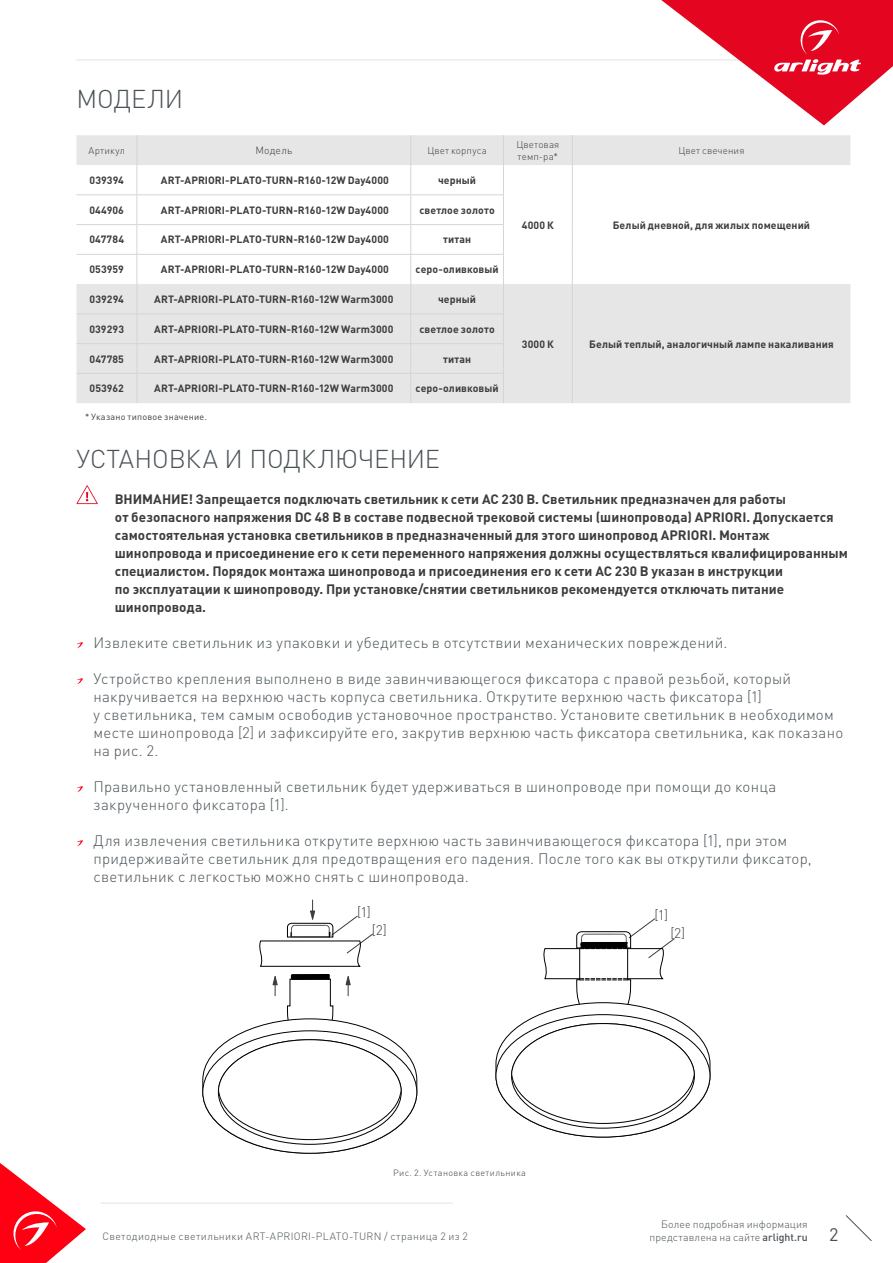
<style>
.page{position:relative;width:893px;height:1263px;background:#fff}
.page>*{position:absolute;margin:0;border:0;box-sizing:border-box;transform-origin:0 0}
.t1{font:300 25.5px "DIN Pro";letter-spacing:-.005em;color:#485156}
.t2{font:18px "DIN Pro";color:#485156}
.t3{font:300 15px/18px "DIN Pro";letter-spacing:.02em;color:#485156}
.t4{font:300 13.8px "DIN Pro";color:#3c3c3b}
.t5{font:700 13.5px/18px "DIN Pro";letter-spacing:.005em;color:#3c3c3b}
.t6{font:700 10.5px "DIN Pro";letter-spacing:.005em;color:#3c3c3b}
.t7{font:300 10.5px/12.6px "DIN Pro";letter-spacing:.025em;color:#485156;text-align:right}
.t8{font:300 10.5px "DIN Pro";letter-spacing:.01em;color:#3c3c3b}
.t9{font:300 9.75px/12px "DIN Pro";letter-spacing:.015em;color:#3c3c3b}
.t10{font:300 9px "DIN Pro";letter-spacing:.04em;color:#3c3c3b}
.t11{font:9px "DIN Pro";letter-spacing:.025em;color:#3c3c3b}
.s1{font-weight:500}
</style>
<div class="page">
<hr style="left:77px;top:60px;width:668px;height:1px;background:#e3e3e3">
<svg style="left:845px;top:1215px;width:27px;height:26px"></svg>
<hr style="left:101px;top:1203px;width:352px;height:1px;background:#e3e3e3">
<svg style="left:77px;top:642px;width:6px;height:6px"></svg>
<svg style="left:77px;top:678px;width:6px;height:6px"></svg>
<svg style="left:77px;top:786px;width:6px;height:6px"></svg>
<svg style="left:77px;top:840px;width:6px;height:6px"></svg>
<svg style="left:77px;top:485px;width:21px;height:19px"></svg>
<svg style="left:202px;top:900px;width:509px;height:254px"></svg>
<div style="left:496px;top:1015px;width:214px;height:122px;background:#fff;border-radius:50%"></div>
<svg style="left:512px;top:1023px;width:182px;height:105px"></svg>
<div style="left:512px;top:1023px;width:182px;height:100px;background:#fff;border-radius:50%"></div>
<svg style="left:77px;top:135px;width:773px;height:268px;fill:#e6e6e6"></svg>
<hr style="left:137px;top:135px;width:1px;height:30px;background:#d5d5d5">
<hr style="left:410px;top:135px;width:1px;height:30px;background:#d5d5d5">
<hr style="left:503px;top:135px;width:1px;height:30px;background:#d5d5d5">
<hr style="left:572px;top:135px;width:1px;height:30px;background:#d5d5d5">
<hr style="left:572px;top:165px;width:1px;height:30px;background:#d5d5d5">
<hr style="left:572px;top:195px;width:1px;height:30px;background:#d5d5d5">
<svg style="left:572px;top:225px;width:1px;height:29px"></svg>
<hr style="left:572px;top:254px;width:1px;height:30px;background:#d5d5d5">
<hr style="left:572px;top:284px;width:1px;height:30px;background:#d5d5d5">
<hr style="left:572px;top:314px;width:1px;height:30px;background:#d5d5d5">
<svg style="left:572px;top:344px;width:1px;height:29px"></svg>
<hr style="left:572px;top:373px;width:1px;height:30px;background:#d5d5d5">
<svg style="left:503px;top:165px;width:1px;height:238px"></svg>
<svg style="left:137px;top:165px;width:1px;height:238px"></svg>
<svg style="left:410px;top:165px;width:1px;height:238px"></svg>
<hr style="left:411px;top:194px;width:93px;height:1px;background:#d5d5d5">
<hr style="left:411px;top:224px;width:93px;height:1px;background:#d5d5d5">
<hr style="left:411px;top:254px;width:93px;height:1px;background:#d5d5d5">
<hr style="left:411px;top:313px;width:93px;height:1px;background:#d5d5d5">
<hr style="left:411px;top:343px;width:93px;height:1px;background:#d5d5d5">
<hr style="left:411px;top:373px;width:93px;height:1px;background:#d5d5d5">
<hr style="left:77px;top:194px;width:60px;height:1px;background:#d5d5d5">
<hr style="left:137px;top:194px;width:274px;height:1px;background:#d5d5d5">
<hr style="left:77px;top:224px;width:60px;height:1px;background:#d5d5d5">
<hr style="left:137px;top:224px;width:274px;height:1px;background:#d5d5d5">
<hr style="left:77px;top:254px;width:60px;height:1px;background:#d5d5d5">
<hr style="left:137px;top:254px;width:274px;height:1px;background:#d5d5d5">
<hr style="left:77px;top:313px;width:60px;height:1px;background:#d5d5d5">
<hr style="left:137px;top:313px;width:274px;height:1px;background:#d5d5d5">
<hr style="left:77px;top:343px;width:60px;height:1px;background:#d5d5d5">
<hr style="left:137px;top:343px;width:274px;height:1px;background:#d5d5d5">
<hr style="left:77px;top:373px;width:60px;height:1px;background:#d5d5d5">
<hr style="left:137px;top:373px;width:274px;height:1px;background:#d5d5d5">
<svg style="left:661px;top:0;width:232px;height:125px"></svg>
<svg style="left:0;top:1163px;width:86px;height:100px"></svg>
<h1 class="t1" style="left:77px;top:81px;width:108px">МОДЕЛИ</h1>
<p class="t9" style="left:89px;top:144px;width:38px">Артикул</p>
<p class="t8" style="left:255px;top:143px;width:38px">Модель</p>
<p class="t9" style="left:427px;top:144px;width:61px">Цвет корпуса</p>
<p class="t9" style="left:516px;top:138px;width:44px">Цветовая темп-ра*</p>
<p class="t9" style="left:678px;top:144px;width:68px">Цвет свечения</p>
<p class="t6" style="left:90px;top:173px;width:36px">039394</p>
<p class="t6" style="left:161px;top:173px;width:229px">ART-APRIORI-PLATO-TURN-R160-12W Day4000</p>
<p class="t6" style="left:438px;top:173px;width:40px">черный</p>
<p class="t6" style="left:522px;top:218px;width:34px">4000 К</p>
<p class="t6" style="left:613px;top:218px;width:199px">Белый дневной, для жилых помещений</p>
<p class="t6" style="left:89px;top:203px;width:36px">044906</p>
<p class="t6" style="left:161px;top:203px;width:229px">ART-APRIORI-PLATO-TURN-R160-12W Day4000</p>
<p class="t6" style="left:419px;top:203px;width:77px">светлое золото</p>
<p class="t6" style="left:89px;top:233px;width:36px">047784</p>
<p class="t6" style="left:161px;top:233px;width:229px">ART-APRIORI-PLATO-TURN-R160-12W Day4000</p>
<p class="t6" style="left:443px;top:233px;width:30px">титан</p>
<p class="t6" style="left:89px;top:262px;width:36px">053959</p>
<p class="t6" style="left:161px;top:262px;width:229px">ART-APRIORI-PLATO-TURN-R160-12W Day4000</p>
<p class="t6" style="left:416px;top:262px;width:84px">серо-оливковый</p>
<p class="t6" style="left:90px;top:292px;width:36px">039294</p>
<p class="t6" style="left:154px;top:292px;width:241px">ART-APRIORI-PLATO-TURN-R160-12W Warm3000</p>
<p class="t6" style="left:438px;top:292px;width:40px">черный</p>
<p class="t6" style="left:89px;top:322px;width:36px">039293</p>
<p class="t6" style="left:154px;top:322px;width:241px">ART-APRIORI-PLATO-TURN-R160-12W Warm3000</p>
<p class="t6" style="left:419px;top:322px;width:77px">светлое золото</p>
<p class="t6" style="left:89px;top:352px;width:36px">047785</p>
<p class="t6" style="left:154px;top:352px;width:241px">ART-APRIORI-PLATO-TURN-R160-12W Warm3000</p>
<p class="t6" style="left:443px;top:352px;width:30px">титан</p>
<p class="t6" style="left:90px;top:381px;width:36px">053962</p>
<p class="t6" style="left:154px;top:381px;width:241px">ART-APRIORI-PLATO-TURN-R160-12W Warm3000</p>
<p class="t6" style="left:416px;top:381px;width:84px">серо-оливковый</p>
<p class="t11" style="left:85px;top:411px;width:123px">* Указано типовое значение.</p>
<p class="t6" style="left:522px;top:337px;width:34px">3000 К</p>
<p class="t6" style="left:589px;top:337px;width:246px">Белый теплый, аналогичный лампе накаливания</p>
<h1 class="t1" style="left:77px;top:441px;width:365px">УСТАНОВКА И ПОДКЛЮЧЕНИЕ</h1>
<p class="t5" style="left:115px;top:490px;width:735px">ВНИМАНИЕ! Запрещается подключать светильник к сети АС 230 В. Светильник предназначен для работы<br>от безопасного напряжения DC 48 В в составе подвесной трековой системы (шинопровода) APRIORI. Допускается самостоятельная установка светильников в предназначенный для этого шинопровод APRIORI. Монтаж шинопровода и присоединение его к сети переменного напряжения должны осуществляться квалифицированным специалистом. Порядок монтажа шинопровода и присоединения его к сети АС 230 В указан в инструкции<br>по эксплуатации к шинопроводу. При установке/снятии светильников рекомендуется отключать питание шинопровода.</p>
<p class="t3" style="left:94px;top:633px;width:635px">Извлеките светильник из упаковки и убедитесь в отсутствии механических повреждений.</p>
<p class="t3" style="left:94px;top:669px;width:751px">Устройство крепления выполнено в виде завинчивающегося фиксатора с правой резьбой, который накручивается на верхнюю часть корпуса светильника. Открутите верхнюю часть фиксатора [1]<br>у светильника, тем самым освободив установочное пространство. Установите светильник в необходимом месте шинопровода [2] и зафиксируйте его, закрутив верхнюю часть фиксатора светильника, как показано на рис. 2.</p>
<p class="t3" style="left:94px;top:777px;width:684px">Правильно установленный светильник будет удерживаться в шинопроводе при помощи до конца закрученного фиксатора [1].</p>
<p class="t3" style="left:94px;top:831px;width:719px">Для извлечения светильника открутите верхнюю часть завинчивающегося фиксатора [1], при этом придерживайте светильник для предотвращения его падения. После того как вы открутили фиксатор, светильник с легкостью можно снять с шинопровода.</p>
<p class="t4" style="left:357px;top:903px;width:15px">[1]</p>
<p class="t4" style="left:654px;top:905px;width:15px">[1]</p>
<p class="t4" style="left:372px;top:920px;width:16px">[2]</p>
<p class="t4" style="left:670px;top:923px;width:16px">[2]</p>
<p class="t10" style="left:393px;top:1167px;width:134px">Рис. 2. Установка светильника</p>
<p class="t7" style="left:649px;top:1217px;width:160px">Более подробная информация представлена на сайте <span class="s1">arlight.ru</span></p>
<p class="t7" style="left:102px;top:1229px;width:367px">Светодиодные светильники ART-APRIORI-PLATO-TURN / страница 2 из 2</p>
<p class="t2" style="left:829px;top:1222px;width:11px">2</p>
</div>
